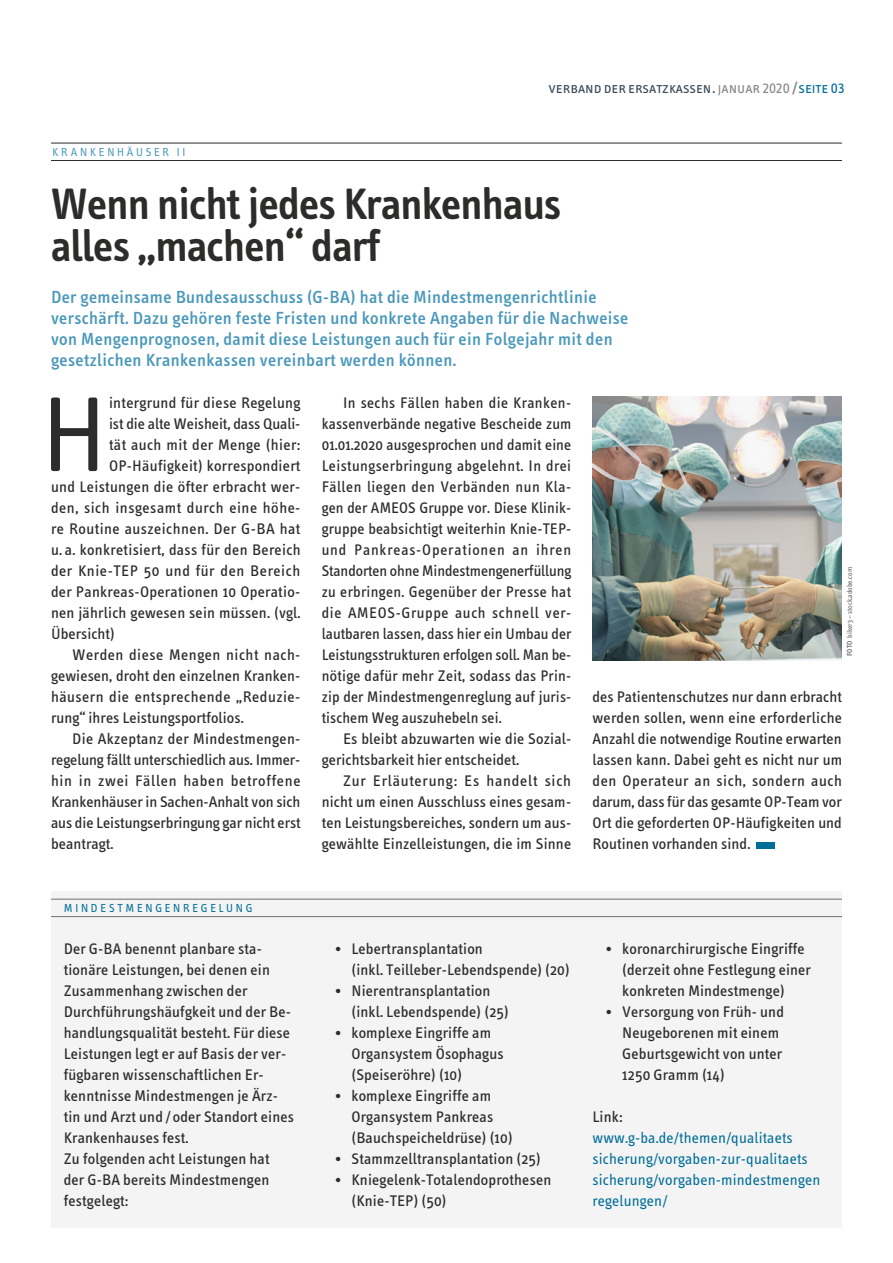
<style>
.page{position:relative;width:893px;height:1263px;background:#fff}
.page>*{position:absolute;margin:0;border:0;box-sizing:border-box;transform-origin:0 0}
._1_Artikel_Copy__Artikel_Initial_UA{font:109.8px "Info Text";color:#2c2c2b}
._1_Artikel_X_Head_Artikel_UA{font:600 45px/42px "Info Text";letter-spacing:-.015em;color:#2c2c2b}
._1_Artikel_X_--_Intro_UA{font:500 18px/21px "Info Text";letter-spacing:.02em;color:#4a98ba}
._1_Artikel_Copy_Artikel_Einzug_UA{font:15.75px/21px "Info Text";letter-spacing:.01em;color:#2c2c2b}
._3_Rubrik_X_Copy_Rubrik_UA{font:15.75px/21px "Info Text";letter-spacing:.01em;color:#2c2c2b}
._1_Artikel_Copy__Artikel_Initial_UA-2{font:15.75px "Info Text";letter-spacing:.02em;color:#2c2c2b}
._3_Rubrik_X_Copy_Rubrik_UA-2{font:15.75px/21px "Info Text";letter-spacing:.01em;color:#006d97}
.t1{font:15.75px "Info Text Normal Caps";color:#3c4b58}
._1_Artikel_Copy__Artikel_Initial_UA-3{font:15.75px "Info Text";letter-spacing:-.005em;color:#2c2c2b}
._3_Rubrik_X_Head_Rubrik_UA{font:12px "Info OT Text";color:#006d97}
._1_Artikel_X_Head_Artikel_UA-2{font:12px "Info OT Text";color:#4a98ba}
.t2{font:7.5px "Info Text";color:#6f6f6e}
.s1{color:#878786}
.s2{font-family:"Info Text Semi Bold Caps";color:#878786}
.s3{color:#006d97}
.s4{font-weight:600}
</style>
<div class="page">
<hr style="left:51px;top:143px;width:791px;height:1px;background:#2c2c2b">
<hr style="left:51px;top:160px;width:791px;height:1px;background:#2c2c2b">
<div style="left:51px;top:891px;width:791px;height:336px;background:#f4f4f4"></div>
<img style="left:592px;top:397px;width:250px;height:263px">
<div style="left:756px;top:842px;width:19px;height:7px;background:#006d97"></div>
<hr style="left:51px;top:899px;width:791px;height:1px;background:#6f6f6e">
<hr style="left:51px;top:916px;width:791px;height:1px;background:#6f6f6e">
<p class="t1" style="left:549px;top:79px;width:298px">verband der ersatzkassen. <span class="s1">januar 2020</span> <span class="s2">/</span><span class="s3">seite 03</span></p>
<h2 class="_1_Artikel_X_Head_Artikel_UA-2" style="left:52px;top:145px;width:135px">KRANKENHÄUSER II</h2>
<h2 class="_1_Artikel_X_Head_Artikel_UA" style="left:51px;top:183px;width:513px">Wenn nicht jedes Krankenhaus alles „machen“ darf</h2>
<p class="_1_Artikel_X_--_Intro_UA" style="left:51px;top:287px;width:579px">Der gemeinsame Bundesausschuss (G-BA) hat die Mindestmengenrichtlinie verschärft. Dazu gehören feste Fristen und konkrete Angaben für die Nachweise von Mengenprognosen, damit diese Leistungen auch für ein Folgejahr mit den gesetzlichen Krankenkassen vereinbart werden können.</p>
<p class="_1_Artikel_Copy__Artikel_Initial_UA" style="left:40px;top:373px;width:70px">H</p>
<p class="_1_Artikel_Copy__Artikel_Initial_UA-2" style="left:109px;top:394px;width:193px">intergrund für diese Regelung</p>
<p class="_1_Artikel_Copy__Artikel_Initial_UA-3" style="left:109px;top:415px;width:193px">ist die alte Weisheit, dass Quali-</p>
<p class="_1_Artikel_Copy__Artikel_Initial_UA-2" style="left:109px;top:436px;width:193px">tät auch mit der Menge (hier:</p>
<p class="_1_Artikel_Copy__Artikel_Initial_UA-2" style="left:109px;top:457px;width:193px">OP-Häufigkeit) korrespondiert</p>
<p class="_1_Artikel_Copy__Artikel_Initial_UA-2" style="left:51px;top:478px;width:251px">und Leistungen die öfter erbracht wer-</p>
<p class="_1_Artikel_Copy__Artikel_Initial_UA-2" style="left:51px;top:499px;width:251px">den, sich insgesamt durch eine höhe-</p>
<p class="_1_Artikel_Copy__Artikel_Initial_UA-2" style="left:51px;top:520px;width:251px">re Routine auszeichnen. Der G-BA hat</p>
<p class="_1_Artikel_Copy__Artikel_Initial_UA-2" style="left:51px;top:541px;width:251px">u. a. konkretisiert, dass für den Bereich</p>
<p class="_1_Artikel_Copy__Artikel_Initial_UA-2" style="left:51px;top:562px;width:251px">der Knie-TEP 50 und für den Bereich</p>
<p class="_1_Artikel_Copy__Artikel_Initial_UA-2" style="left:51px;top:583px;width:251px">der Pankreas-Operationen 10 Operatio-</p>
<p class="_1_Artikel_Copy__Artikel_Initial_UA-2" style="left:51px;top:604px;width:251px">nen jährlich gewesen sein müssen. (vgl.</p>
<p class="_1_Artikel_Copy__Artikel_Initial_UA-2" style="left:51px;top:625px;width:65px">Übersicht)</p>
<p class="_1_Artikel_Copy_Artikel_Einzug_UA" style="left:51px;top:644px;width:251px;text-align:justify;text-indent:21px">Werden diese Mengen nicht nach&shy;gewiesen, droht den einzelnen Kranken&shy;häusern die entsprechende „Reduzie&shy;rung“ ihres Leistungsportfolios.</p>
<p class="_1_Artikel_Copy_Artikel_Einzug_UA" style="left:51px;top:728px;width:251px;text-align:justify;text-indent:21px">Die Akzeptanz der Mindestmengen&shy;regelung fällt unterschiedlich aus. Immer&shy;hin in zwei Fällen haben betroffene Krankenhäuser in Sachen-Anhalt von sich aus die Leistungserbringung gar nicht erst beantragt.</p>
<h2 class="_3_Rubrik_X_Head_Rubrik_UA" style="left:64px;top:901px;width:191px">MINDESTMENGENREGELUNG</h2>
<p class="_3_Rubrik_X_Copy_Rubrik_UA" style="left:64px;top:938px;width:232px">Der G-BA benennt planbare sta&shy;tionäre Leistungen, bei denen ein Zusammenhang zwischen der Durchführungshäufgkeit und der Be&shy;handlungsqualität besteht. Für diese Leistungen legt er auf Basis der ver&shy;fügbaren wissenschaftlichen Er&shy;kenntnisse Mindestmengen je Ärz&shy;tin und Arzt und / oder Standort eines Krankenhauses fest.</p>
<p class="_3_Rubrik_X_Copy_Rubrik_UA" style="left:64px;top:1148px;width:207px;text-align:justify">Zu folgenden acht Leistungen hat der G-BA bereits Mindestmengen festgelegt:</p>
<p class="_1_Artikel_Copy_Artikel_Einzug_UA" style="left:322px;top:392px;width:251px;text-align:justify;text-indent:21px">In sechs Fällen haben die Kranken&shy;kassenverbände negative Bescheide zum 01.01.2020 ausgesprochen und damit eine Leistungserbringung abgelehnt. In drei Fällen liegen den Verbänden nun Kla&shy;gen der AMEOS Gruppe vor. Diese Klinik&shy;gruppe beabsichtigt weiterhin Knie-TEP&shy;und Pankreas-Operationen an ihren Standorten ohne Mindestmengenerfüllung zu erbringen. Gegenüber der Presse hat die AMEOS-Gruppe auch schnell ver&shy;lautbaren lassen, dass hier ein Umbau der Leistungsstrukturen erfolgen soll. Man be&shy;nötige dafür mehr Zeit, sodass das Prin&shy;zip der Mindestmengenreglung auf juris&shy;tischem Weg auszuhebeln sei.</p>
<p class="_1_Artikel_Copy_Artikel_Einzug_UA" style="left:322px;top:728px;width:251px;text-indent:21px">Es bleibt abzuwarten wie die Sozial&shy;gerichtsbarkeit hier entscheidet.</p>
<p class="_1_Artikel_Copy_Artikel_Einzug_UA" style="left:322px;top:770px;width:251px;text-align:justify;text-indent:21px">Zur Erläuterung: Es handelt sich nicht um einen Ausschluss eines gesam&shy;ten Leistungsbereiches, sondern um aus&shy;gewählte Einzelleistungen, die im Sinne</p>
<p class="t2" style="left:845px;top:656px;width:90px;rotate:-90deg"><span class="s4">FOTO</span> biker3 – stock.adobe.com</p>
<p class="_1_Artikel_Copy_Artikel_Einzug_UA" style="left:592px;top:686px;width:251px;text-align:justify">des Patientenschutzes nur dann erbracht werden sollen, wenn eine erforderliche Anzahl die notwendige Routine erwarten lassen kann. Dabei geht es nicht nur um den Operateur an sich, sondern auch darum, dass für das gesamte OP-Team vor Ort die geforderten OP-Häufigkeiten und Routinen vorhanden sind.</p>
<p class="_1_Artikel_Copy_Artikel_Einzug_UA" style="left:351px;top:938px;width:220px;text-indent:-17px">• Lebertransplantation<br>(inkl. Teilleber-Lebendspende) (20)</p>
<p class="_1_Artikel_Copy_Artikel_Einzug_UA" style="left:351px;top:980px;width:159px;text-indent:-17px">• Nierentransplantation (inkl. Lebendspende) (25)</p>
<p class="_1_Artikel_Copy_Artikel_Einzug_UA" style="left:351px;top:1022px;width:154px;text-indent:-17px">• komplexe Eingriffe am<br>Organsystem Ösophagus (Speiseröhre) (10)</p>
<p class="_1_Artikel_Copy_Artikel_Einzug_UA" style="left:351px;top:1085px;width:163px;text-indent:-17px">• komplexe Eingriffe am<br>Organsystem Pankreas (Bauchspeicheldrüse) (10)</p>
<p class="_1_Artikel_Copy_Artikel_Einzug_UA" style="left:334px;top:1148px;width:208px">• Stammzelltransplantation (25)</p>
<p class="_1_Artikel_Copy_Artikel_Einzug_UA" style="left:351px;top:1169px;width:201px;text-indent:-17px">• Kniegelenk-Totalendoprothesen (Knie-TEP) (50)</p>
<p class="_1_Artikel_Copy_Artikel_Einzug_UA" style="left:622px;top:938px;width:190px;text-indent:-17px">• koronarchirurgische Eingriffe (derzeit ohne Festlegung einer konkreten Mindestmenge)</p>
<p class="_1_Artikel_Copy_Artikel_Einzug_UA" style="left:622px;top:1001px;width:163px;text-indent:-17px">• Versorgung von Früh- und<br>Neugeborenen mit einem<br>Geburtsgewicht von unter<br>1250 Gramm (14)</p>
<p class="_3_Rubrik_X_Copy_Rubrik_UA" style="left:592px;top:1106px;width:31px">Link:</p>
<p class="_3_Rubrik_X_Copy_Rubrik_UA-2" style="left:592px;top:1127px;width:229px">www.g-ba.de/themen/qualitaets sicherung/vorgaben-zur-qualitaets sicherung/vorgaben-mindestmengen regelungen/</p>
</div>
